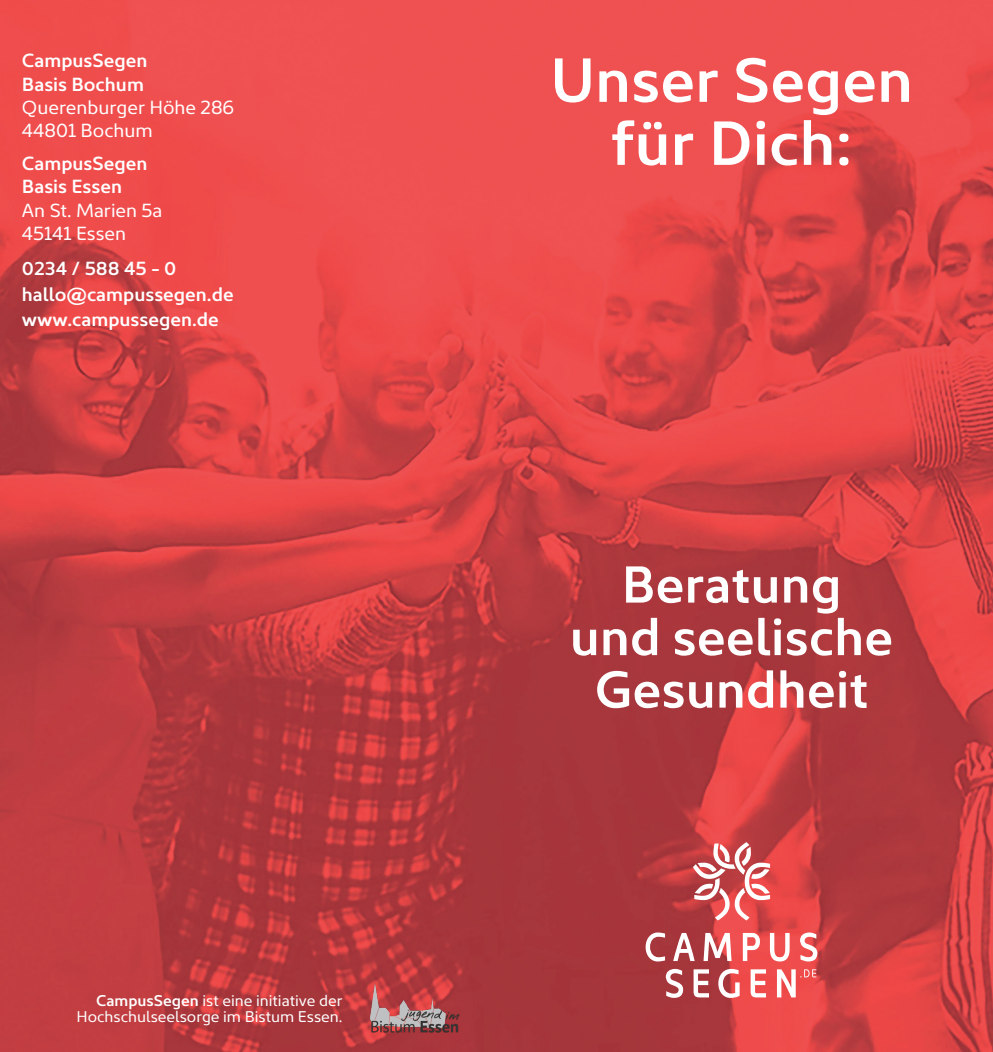
<style>
.page{position:relative;width:993px;height:1052px;background:#fff}
.page>*{position:absolute;margin:0;border:0;box-sizing:border-box;transform-origin:0 0}
.t1{font:600 63px "Kyrial Sans Pro";color:#fff}
.t2{font:600 57.75px "Kyrial Sans Pro";color:#fff}
.t3{font:600 52.5px/52.5px "Kyrial Sans Pro";color:#fff;text-align:center}
.t4{font:600 19.25px/23.1px "Kyrial Sans Pro";color:#fff}
.t5{font:19.25px "Kyrial Sans Pro";color:#fff}
.t6{font:15.75px "Kyrial Sans Pro";color:#fff}
.s1{font-weight:400}
.s2{font-weight:600}
</style>
<div class="page">
<img style="left:0;top:0;width:992px;height:1052px">
<svg style="left:645px;top:932px;width:19px;height:29px"></svg>
<svg style="left:673px;top:933px;width:21px;height:28px"></svg>
<svg style="left:703px;top:933px;width:28px;height:28px"></svg>
<svg style="left:742px;top:933px;width:17px;height:28px"></svg>
<svg style="left:769px;top:933px;width:20px;height:28px"></svg>
<svg style="left:799px;top:932px;width:18px;height:29px"></svg>
<svg style="left:665px;top:969px;width:18px;height:29px"></svg>
<svg style="left:693px;top:969px;width:15px;height:28px"></svg>
<svg style="left:718px;top:969px;width:21px;height:29px"></svg>
<svg style="left:750px;top:969px;width:15px;height:28px"></svg>
<svg style="left:776px;top:969px;width:40px;height:28px"></svg>
<svg style="left:692px;top:842px;width:77px;height:78px"></svg>
<img style="left:342px;top:978px;width:144px;height:56px">
<p class="t4" style="left:22px;top:48px;width:127px">CampusSegen<br>Basis Bochum</p>
<p class="t5" style="left:22px;top:94px;width:214px">Querenburger Höhe 286</p>
<p class="t5" style="left:22px;top:117px;width:132px">44801 Bochum</p>
<p class="t4" style="left:22px;top:151px;width:127px">CampusSegen<br>Basis Essen</p>
<p class="t5" style="left:22px;top:197px;width:142px">An St. Marien 5a</p>
<p class="t4" style="left:22px;top:214px;width:156px;line-height:35.7px"><span class="s1">45141 Essen<br></span>0234 / 588 45 - 0</p>
<p class="t4" style="left:22px;top:280px;width:213px;line-height:25.2px">hallo@campussegen.de www.campussegen.de</p>
<p class="t6" style="left:96px;top:990px;width:248px"><span class="s2">CampusSegen</span> ist eine initiative der</p>
<p class="t6" style="left:76px;top:1006px;width:267px">Hochschulseelsorge im Bistum Essen.</p>
<p class="t1" style="left:549px;top:35px;width:364px">Unser Segen</p>
<p class="t1" style="left:610px;top:98px;width:243px">für Dich:</p>
<p class="t2" style="left:557px;top:46px;width:334px">Unser Segen</p>
<p class="t2" style="left:623px;top:115px;width:201px">für dich</p>
<p class="t3" style="left:569px;top:555px;width:325px">Beratung und seelische<br>Gesundheit</p>
</div>
